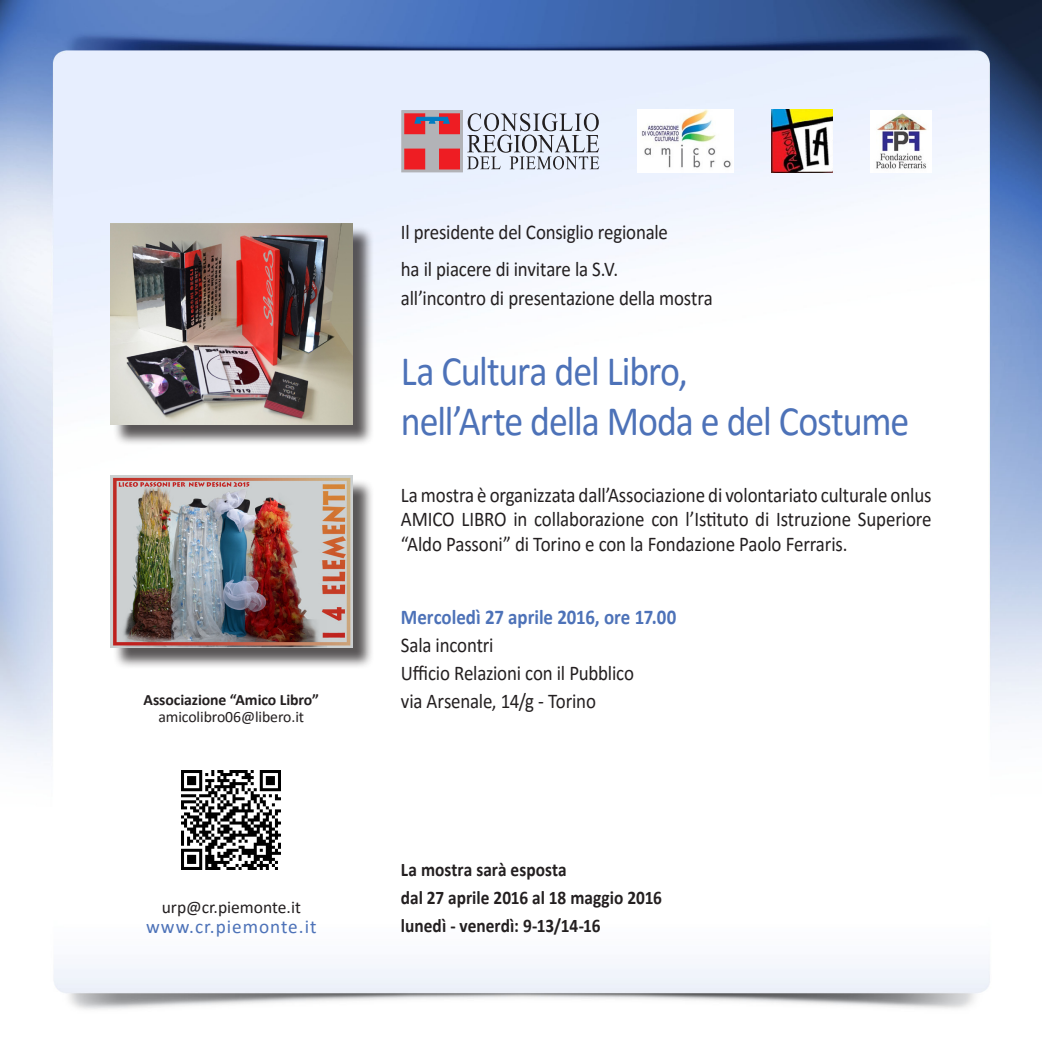
<style>
.page{position:relative;width:1042px;height:1042px;background:#fff}
.page>*{position:absolute;margin:0;border:0;box-sizing:border-box;transform-origin:0 0}
.t1{font:42px "Calibri";letter-spacing:-.03em;color:#4d72b8;scale:.9 1}
.t2{font:21px/24.5px "Calibri";letter-spacing:-.01em;color:#231f20;text-align:justify;scale:.9 1}
.t3{font:700 21px "Calibri";color:#4d72b8;scale:.9 1}
.t4{font:700 19.25px "Calibri";color:#231f20;scale:.9 1}
.t5{font:19.25px "Calibri";letter-spacing:.05em;color:#4d72b8}
.t6{font:17.5px "Calibri";color:#231f20}
.t7{font:700 15.75px "Calibri";letter-spacing:-.005em;color:#231f20}
.t8{font:15.75px "Calibri";letter-spacing:-.005em;color:#231f20}
</style>
<div class="page">
<img style="left:0;top:0;width:1042px;height:1010px">
<img style="left:182px;top:771px;width:99px;height:99px">
<div style="left:402px;top:111px;width:60px;height:61px;background:#b2b3b7"></div>
<div style="left:401px;top:110px;width:62px;height:62px;border:1px solid #b2b3b7"></div>
<div style="left:439px;top:149px;width:20px;height:20px;background:#ee1d23"></div>
<div style="left:439px;top:149px;width:21px;height:20px;border:1px solid #ee1d23"></div>
<div style="left:405px;top:149px;width:20px;height:20px;background:#ee1d23"></div>
<div style="left:404px;top:149px;width:21px;height:20px;border:1px solid #ee1d23"></div>
<div style="left:405px;top:114px;width:20px;height:20px;background:#ee1d23"></div>
<div style="left:404px;top:113px;width:21px;height:21px;border:1px solid #ee1d23"></div>
<div style="left:439px;top:114px;width:20px;height:20px;background:#ee1d23"></div>
<div style="left:439px;top:113px;width:21px;height:21px;border:1px solid #ee1d23"></div>
<svg style="left:414px;top:116px;width:36px;height:8px"></svg>
<svg style="left:467px;top:113px;width:132px;height:56px;background:#bbc0cc"></svg>
<img style="left:638px;top:110px;width:96px;height:62px">
<img style="left:771px;top:110px;width:62px;height:62px">
<img style="left:870px;top:110px;width:62px;height:62px">
<div style="left:113px;top:478px;width:261px;height:190px;background:#231f20;opacity:.75"></div>
<img style="left:110px;top:476px;width:242px;height:171px">
<div style="left:113px;top:226px;width:261px;height:220px;background:#231f20;opacity:.75"></div>
<img style="left:110px;top:223px;width:242px;height:202px">
<p class="t7" style="left:144px;top:688px;width:177px">Associazione “Amico Libro”</p>
<p class="t8" style="left:158px;top:706px;width:147px">amicolibro06@libero.it</p>
<p class="t6" style="left:162px;top:895px;width:141px">urp@cr.piemonte.it</p>
<p class="t5" style="left:146px;top:913px;width:172px">www.cr.piemonte.it</p>
<p class="t2" style="left:401px;top:219px;width:298px">Il presidente del Consiglio regionale</p>
<p class="t2" style="left:401px;top:256px;width:243px">ha il piacere di invitare la S.V.</p>
<p class="t2" style="left:401px;top:285px;width:348px">all’incontro di presentazione della mostra</p>
<p class="t1" style="left:401px;top:342px;width:320px">La Cultura del Libro,</p>
<p class="t1" style="left:401px;top:392px;width:566px">nell’Arte della Moda e del Costume</p>
<p class="t2" style="left:401px;top:482px;width:591px">La mostra è organizzata dall’Associazione di volontariato culturale onlus AMICO LIBRO in collaborazione con l’Istituto di Istruzione Superiore “Aldo Passoni” di Torino e con la Fondazione Paolo Ferraris.</p>
<p class="t3" style="left:401px;top:602px;width:307px">Mercoledì 27 aprile 2016, ore 17.00</p>
<p class="t2" style="left:401px;top:632px;width:104px">Sala incontri</p>
<p class="t2" style="left:401px;top:660px;width:260px">Ufficio Relazioni con il Pubblico</p>
<p class="t2" style="left:401px;top:688px;width:218px">via Arsenale, 14/g - Torino</p>
<p class="t4" style="left:401px;top:856px;width:186px">La mostra sarà esposta</p>
<p class="t4" style="left:401px;top:884px;width:292px">dal 27 aprile 2016 al 18 maggio 2016</p>
<p class="t4" style="left:401px;top:912px;width:223px">lunedì - venerdì: 9-13/14-16</p>
</div>
